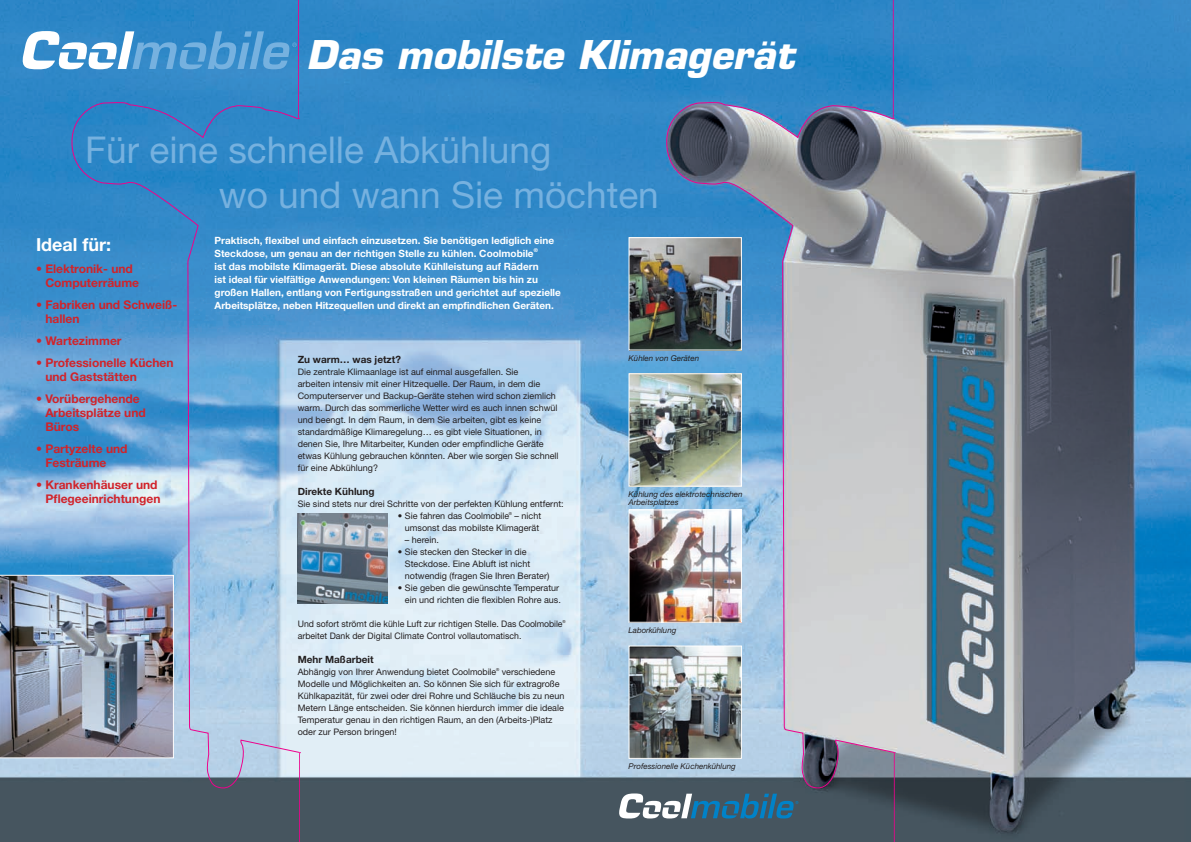
<style>
.page{position:relative;width:1191px;height:842px;background:#fff}
.page>*{position:absolute;margin:0;border:0;box-sizing:border-box;transform-origin:0 0}
.t1{font:italic 700 38.6px "Eurostile";color:#fff}
.t2{font:37px/44.4px "Helvetica Neue";color:#76b1df}
.t3{font:700 18px "Helvetica Neue";color:#fff}
.t4{font:700 12px/14px "Helvetica Neue";color:#d1232a}
.t5{font:700 10px/13px "Helvetica Neue";color:#fff}
.t6{font:700 10px "Helvetica Neue";color:#231f20}
.t7{font:9px/12px "Helvetica Neue";color:#231f20}
.t8{font:italic 8px/8px "Helvetica Neue";color:#231f20}
.t9{font:700 5.2px "Helvetica Neue";color:#fff}
.t10{font:4.1px "Helvetica Neue";color:#231f20}
</style>
<div class="page">
<img style="left:0;top:0;width:1191px;height:842px">
<svg style="left:617px;top:793px;width:181px;height:25px"></svg>
<img style="left:630px;top:239px;width:33px;height:109px">
<div style="left:628px;top:237px;width:114px;height:113px;border:1px solid #fff"></div>
<img style="left:630px;top:375px;width:33px;height:110px">
<div style="left:628px;top:373px;width:114px;height:114px;border:1px solid #fff"></div>
<img style="left:630px;top:511px;width:33px;height:110px">
<div style="left:628px;top:509px;width:114px;height:114px;border:1px solid #fff"></div>
<img style="left:630px;top:647px;width:33px;height:110px">
<div style="left:628px;top:645px;width:114px;height:114px;border:1px solid #fff"></div>
<img style="left:300px;top:513px;width:88px;height:91px">
<svg style="left:0;top:575px;width:69px;height:183px;background:#8991a0"></svg>
<svg style="left:893px;top:0;width:1px;height:102px"></svg>
<img style="left:663px;top:102px;width:231px;height:686px">
<svg style="left:894px;top:752px;width:1px;height:90px"></svg>
<svg style="left:20px;top:0;width:279px;height:119px;background:#4292cc"></svg>
<svg style="left:69px;top:102px;width:231px;height:686px;background:#6fa3ce"></svg>
<svg style="left:299px;top:752px;width:1px;height:90px"></svg>
<h1 class="t1" style="left:306px;top:31px;width:489px">Das mobilste Klimagerät</h1>
<h2 class="t2" style="left:219px;top:127px;width:441px;text-indent:-134px">Für eine schnelle Abkühlung<br>wo und wann Sie möchten</h2>
<h3 class="t3" style="left:36px;top:234px;width:77px">Ideal für:</h3>
<h3 class="t4" style="left:45px;top:262px;width:95px;text-indent:-9px">• Elektronik- und<br>Computerräume</h3>
<h3 class="t4" style="left:45px;top:298px;width:133px;text-indent:-9px">• Fabriken und Schweiß&shy;hallen</h3>
<h3 class="t4" style="left:36px;top:334px;width:87px">• Wartezimmer</h3>
<h3 class="t4" style="left:45px;top:356px;width:130px;text-indent:-9px">• Professionelle Küchen und Gaststätten</h3>
<h3 class="t4" style="left:45px;top:392px;width:102px;text-indent:-9px">• Vorübergehende<br>Arbeitsplätze und<br>Büros</h3>
<h3 class="t4" style="left:45px;top:442px;width:84px;text-indent:-9px">• Partyzelte und<br>Festräume</h3>
<h3 class="t4" style="left:36px;top:478px;width:126px;text-align:right">• Krankenhäuser und<br>Pflegeeinrichtungen</h3>
<p class="t5" style="left:214px;top:234px;width:341px">Praktisch, flexibel und einfach einzusetzen. Sie benötigen lediglich eine<br>Steckdose, um genau an der richtigen Stelle zu kühlen. Coolmobile</p>
<p class="t9" style="left:534px;top:247px;width:6px">®</p>
<p class="t5" style="left:214px;top:260px;width:348px">ist das mobilste Klimagerät. Diese absolute Kühlleistung auf Rädern<br>ist ideal für vielfältige Anwendungen: Von kleinen Räumen bis hin zu großen Hallen, entlang von Fertigungsstraßen und gerichtet auf spezielle Arbeitsplätze, neben Hitzequellen und direkt an empfindlichen Geräten.</p>
<p class="t6" style="left:298px;top:353px;width:105px">Zu warm… was jetzt?</p>
<p class="t7" style="left:298px;top:366px;width:262px">Die zentrale Klimaanlage ist auf einmal ausgefallen. Sie<br>arbeiten intensiv mit einer Hitzequelle. Der Raum, in dem die Computerserver und Backup-Geräte stehen wird schon ziemlich warm. Durch das sommerliche Wetter wird es auch innen schwül und beengt. In dem Raum, in dem Sie arbeiten, gibt es keine standardmäßige Klimaregelung… es gibt viele Situationen, in denen Sie, Ihre Mitarbeiter, Kunden oder empfindliche Geräte etwas Kühlung gebrauchen könnten. Aber wie sorgen Sie schnell für eine Abkühlung?</p>
<p class="t6" style="left:298px;top:485px;width:78px">Direkte Kühlung</p>
<p class="t7" style="left:298px;top:498px;width:267px">Sie sind stets nur drei Schritte von der perfekten Kühlung entfernt:</p>
<p class="t7" style="left:398px;top:510px;width:113px">• Sie fahren das Coolmobile</p>
<p class="t10" style="left:509px;top:511px;width:5px">®</p>
<p class="t7" style="left:405px;top:510px;width:138px;text-align:right">– nicht<br>umsonst das mobilste Klimagerät</p>
<p class="t7" style="left:405px;top:534px;width:36px">– herein.</p>
<p class="t7" style="left:405px;top:546px;width:146px;text-indent:-7px">• Sie stecken den Stecker in die<br>Steckdose. Eine Abluft ist nicht notwendig (fragen Sie Ihren Berater)</p>
<p class="t7" style="left:398px;top:582px;width:165px;text-align:right">• Sie geben die gewünschte Temperatur ein und richten die flexiblen Rohre aus.</p>
<p class="t7" style="left:298px;top:618px;width:266px">Und sofort strömt die kühle Luft zur richtigen Stelle. Das Coolmobile</p>
<p class="t10" style="left:562px;top:619px;width:5px">®</p>
<p class="t7" style="left:298px;top:630px;width:225px">arbeitet Dank der Digital Climate Control vollautomatisch.</p>
<p class="t6" style="left:298px;top:653px;width:77px">Mehr Maßarbeit</p>
<p class="t7" style="left:298px;top:666px;width:200px">Abhängig von Ihrer Anwendung bietet Coolmobile</p>
<p class="t10" style="left:496px;top:667px;width:5px">®</p>
<p class="t7" style="left:298px;top:666px;width:268px;text-indent:204px">verschiedene Modelle und Möglichkeiten an. So können Sie sich für extragroße Kühlkapazität, für zwei oder drei Rohre und Schläuche bis zu neun Metern Länge entscheiden. Sie können hierdurch immer die ideale Temperatur genau in den richtigen Raum, an den (Arbeits-)Platz oder zur Person bringen!</p>
<p class="t8" style="left:628px;top:354px;width:72px">Kühlen von Geräten</p>
<p class="t8" style="left:628px;top:490px;width:115px">Kühlung des elektrotechnischen<br>Arbeitsplatzes</p>
<p class="t8" style="left:628px;top:626px;width:49px">Laborkühlung</p>
<p class="t8" style="left:628px;top:762px;width:109px">Professionelle Küchenkühlung</p>
</div>
